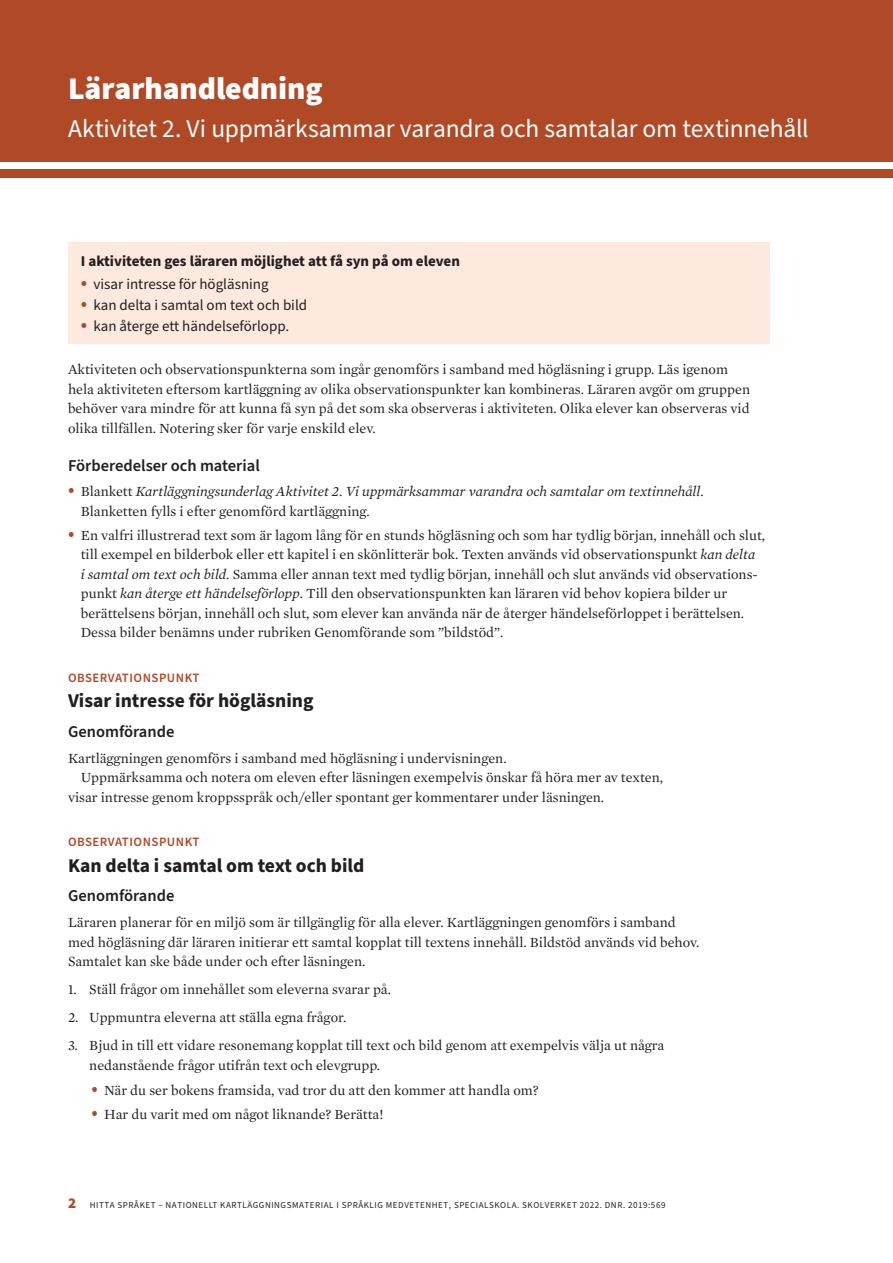
<style>
.page{position:relative;width:893px;height:1263px;background:#fff}
.page>*{position:absolute;margin:0;border:0;box-sizing:border-box;transform-origin:0 0}
.Fältrubrik_1{font:900 31.5px "Source Sans Pro";color:#fff}
.Fältrubrik_2{font:25.5px "Source Sans Pro";letter-spacing:-.005em;color:#fff}
.t1{font:700 19.5px "Source Sans Pro";color:#231f20}
.t2{font:600 16.5px "Source Sans Pro";color:#231f20}
.t3{font:15px "Source Sans Pro";color:#231f20}
.Tabell_rubrik{font:700 15px "Source Sans Pro";color:#231f20}
.bröd_avstånd_före{font:14.25px/19.5px "Mercury Text G1";color:#231f20}
.bröd{font:14.25px/19.5px "Mercury Text G1";color:#231f20}
.bröd_indrag{font:14.25px/19.5px "Mercury Text G1";color:#231f20}
.t4{font:italic 14.25px/19.5px "Mercury Text G1";color:#231f20}
.liten_versalrubrik{font:600 12.75px "Source Sans Pro";letter-spacing:.04em;color:#b04926}
.t5{font:9px "Source Sans Pro";letter-spacing:.06em;color:#231f20}
.s1{font-size:21px;color:#b04926}
.s2{font-family:"Source Sans Pro";font-style:normal;font-size:21px;color:#b04926}
.s3{font-style:normal}
.s4{font-family:"Source Sans Pro";font-size:21px;color:#b04926}
.s5{font-style:italic}
.s6{font-weight:900;font-size:15px;color:#b04926}
</style>
<div class="page">
<div style="left:0;top:0;width:893px;height:162px;background:#b04926"></div>
<div style="left:0;top:169px;width:893px;height:9px;background:#b04926"></div>
<div style="left:68px;top:242px;width:702px;height:102px;background:#fde9dd"></div>
<h1 class="Fältrubrik_1" style="left:68px;top:67px;width:256px">Lärarhandledning</h1>
<h2 class="Fältrubrik_2" style="left:68px;top:111px;width:742px">Aktivitet 2. Vi uppmärksammar varandra och samtalar om textinnehåll</h2>
<p class="Tabell_rubrik" style="left:81px;top:251px;width:381px">I aktiviteten ges läraren möjlighet att få syn på om eleven</p>
<p class="t3" style="left:81px;top:274px;width:189px"><span class="s1">•</span> visar intresse för högläsning</p>
<p class="t3" style="left:81px;top:295px;width:228px"><span class="s1">•</span> kan delta i samtal om text och bild</p>
<p class="t3" style="left:81px;top:316px;width:210px"><span class="s1">•</span> kan återge ett händelseförlopp.</p>
<p class="bröd_avstånd_före" style="left:68px;top:359px;width:684px">Aktiviteten och observationspunkterna som ingår genomförs i samband med högläsning i grupp. Läs igenom hela aktiviteten eftersom kartläggning av olika observationspunkter kan kombineras. Läraren avgör om gruppen behöver vara mindre för att kunna få syn på det som ska observeras i aktiviteten. Olika elever kan observeras vid olika tillfällen. Notering sker för varje enskild elev.</p>
<h3 class="t2" style="left:68px;top:454px;width:193px">Förberedelser och material</h3>
<p class="t4" style="left:81px;top:481px;width:624px;text-indent:-13px"><span class="s2">•</span> <span class="s3">Blankett</span> Kartläggningsunderlag Aktivitet 2<span class="s3">.</span> Vi uppmärksammar varandra och samtalar om textinnehåll<span class="s3">.<br>Blanketten fylls i efter genomförd kartläggning.</span></p>
<p class="bröd_avstånd_före" style="left:81px;top:524px;width:686px;text-indent:-13px"><span class="s4">•</span> En valfri illustrerad text som är lagom lång för en stunds högläsning och som har tydlig början, innehåll och slut, till exempel en bilderbok eller ett kapitel i en skönlitterär bok. Texten används vid observationspunkt <span class="s5">kan delta<br>i samtal om text och bild</span>. Samma eller annan text med tydlig början, innehåll och slut används vid observations&shy;punkt <span class="s5">kan återge ett händelseförlopp</span>. Till den observationspunkten kan läraren vid behov kopiera bilder ur berättelsens början, innehåll och slut, som elever kan använda när de återger händelseförloppet i berättelsen.<br>Dessa bilder benämns under rubriken Genomförande som ”bildstöd”.</p>
<h3 class="liten_versalrubrik" style="left:68px;top:669px;width:133px">OBSERVATIONSPUNKT</h3>
<h2 class="t1" style="left:68px;top:687px;width:247px">Visar intresse för högläsning</h2>
<h3 class="t2" style="left:68px;top:720px;width:108px">Genomförande</h3>
<p class="bröd" style="left:68px;top:747px;width:440px">Kartläggningen genomförs i samband med högläsning i undervisningen.</p>
<p class="bröd_indrag" style="left:68px;top:767px;width:597px;text-indent:13px">Uppmärksamma och notera om eleven efter läsningen exempelvis önskar få höra mer av texten, visar intresse genom kroppsspråk och/eller spontant ger kommentarer under läsningen.</p>
<h3 class="liten_versalrubrik" style="left:68px;top:834px;width:133px">OBSERVATIONSPUNKT</h3>
<h2 class="t1" style="left:68px;top:852px;width:298px">Kan delta i samtal om text och bild</h2>
<h3 class="t2" style="left:68px;top:885px;width:108px">Genomförande</h3>
<p class="bröd" style="left:68px;top:912px;width:633px">Läraren planerar för en miljö som är tillgänglig för alla elever. Kartläggningen genomförs i samband med högläsning där läraren initierar ett samtal kopplat till textens innehåll. Bildstöd används vid behov.<br>Samtalet kan ske både under och efter läsningen.</p>
<p class="bröd_avstånd_före" style="left:68px;top:979px;width:324px">1. Ställ frågor om innehållet som eleverna svarar på.</p>
<p class="bröd_avstånd_före" style="left:68px;top:1007px;width:280px">2. Uppmuntra eleverna att ställa egna frågor.</p>
<p class="bröd_avstånd_före" style="left:89px;top:1035px;width:577px;text-indent:-21px">3. Bjud in till ett vidare resonemang kopplat till text och bild genom att exempelvis välja ut några nedanstående frågor utifrån text och elevgrupp.</p>
<p class="bröd_avstånd_före" style="left:91px;top:1080px;width:449px"><span class="s4">•</span> När du ser bokens framsida, vad tror du att den kommer att handla om?</p>
<p class="bröd_avstånd_före" style="left:91px;top:1104px;width:293px"><span class="s4">•</span> Har du varit med om något liknande? Berätta!</p>
<p class="t5" style="left:68px;top:1199px;width:599px"><span class="s6">2</span> HITTA SPRÅKET – NATIONELLT KARTLÄGGNINGSMATERIAL I SPRÅKLIG MEDVETENHET, SPECIALSKOLA. SKOLVERKET 2022. DNR. 2019:569</p>
</div>
